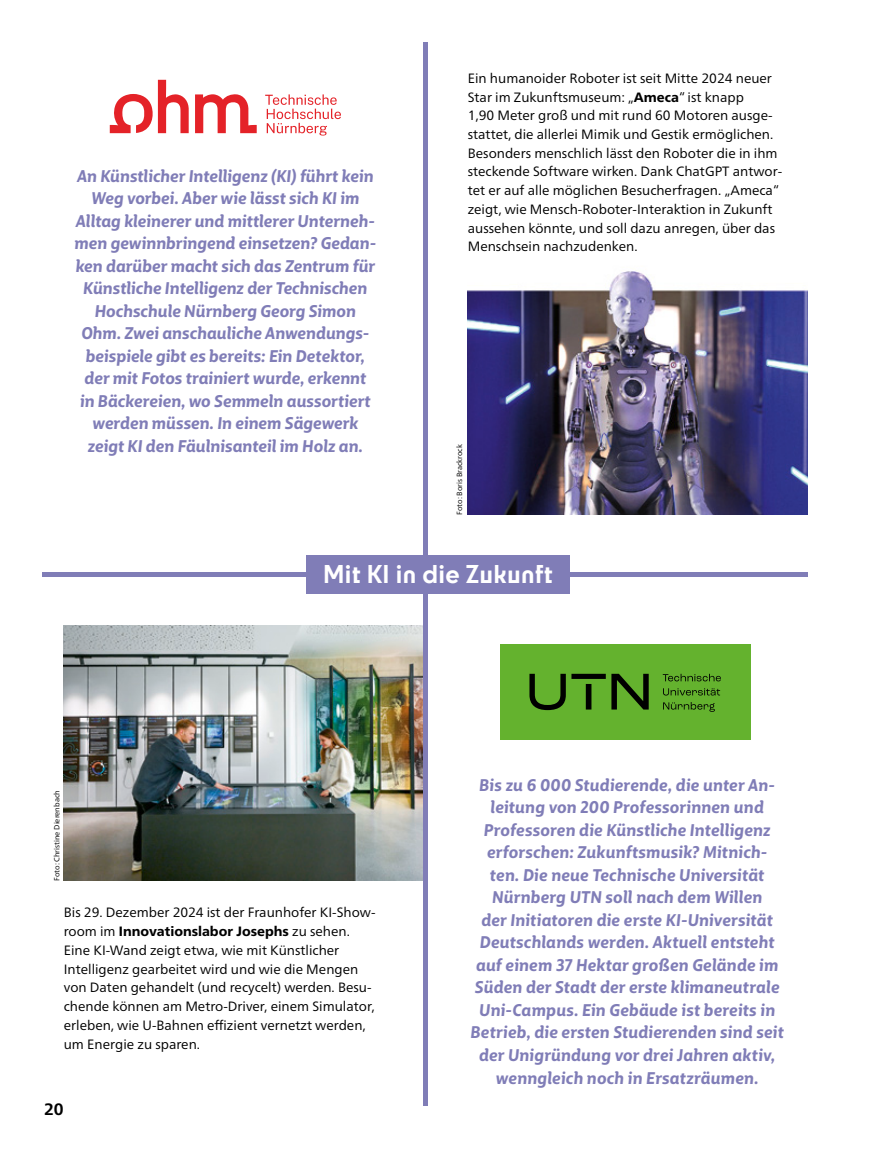
<style>
.page{position:relative;width:893px;height:1149px;background:#fff}
.page>*{position:absolute;margin:0;border:0;box-sizing:border-box;transform-origin:0 0}
.t1{font:700 24px "Cy";letter-spacing:.01em;color:#fff}
.t2{font:italic 700 16.5px/22.5px "Big City Grotesque Pro";letter-spacing:.005em;color:#807db7;text-align:center}
.t3{font:700 16.5px "Neue Frutiger World";color:#000}
.t4{font:13.5px/18.8px "Neue Frutiger World";color:#000}
.t5{font:7.5px "Neue Frutiger World";color:#000}
.s1{font-weight:800}
</style>
<div class="page">
<img style="left:64px;top:625px;width:359px;height:255px">
<hr style="left:43px;top:572px;width:765px;height:4px;background:#807db7">
<hr style="left:423px;top:43px;width:4px;height:1063px;background:#807db7">
<div style="left:306px;top:555px;width:264px;height:38px;background:#807db7"></div>
<div style="left:500px;top:643px;width:251px;height:96px;background:#64b22e"></div>
<svg style="left:529px;top:673px;width:192px;height:38px"></svg>
<img style="left:468px;top:271px;width:340px;height:243px">
<svg style="left:110px;top:80px;width:231px;height:55px"></svg>
<p class="t2" style="left:75px;top:163px;width:303px">An Künstlicher Intelligenz (KI) führt kein Weg vorbei. Aber wie lässt sich KI im Alltag kleinerer und mittlerer Unterneh&shy;men gewinnbringend einsetzen? Gedan&shy;ken darüber macht sich das Zentrum für Künstliche Intelligenz der Technischen Hochschule Nürnberg Georg Simon Ohm. Zwei anschauliche Anwendungs&shy;beispiele gibt es bereits: Ein Detektor, der mit Fotos trainiert wurde, erkennt<br>in Bäckereien, wo Semmeln aussortiert werden müssen. In einem Sägewerk zeigt KI den Fäulnisanteil im Holz an.</p>
<p class="t4" style="left:468px;top:69px;width:316px">Ein humanoider Roboter ist seit Mitte 2024 neuer Star im Zukunftsmuseum: „<span class="s1">Ameca</span>“ ist knapp<br>1,90 Meter groß und mit rund 60 Motoren ausge&shy;stattet, die allerlei Mimik und Gestik ermöglichen.<br>Besonders menschlich lässt den Roboter die in ihm steckende Software wirken. Dank ChatGPT antwor&shy;tet er auf alle möglichen Besucherfragen. „Ameca“ zeigt, wie Mensch-Roboter-Interaktion in Zukunft aussehen könnte, und soll dazu anregen, über das Menschsein nachzudenken.</p>
<p class="t5" style="left:454px;top:514px;width:72px;rotate:-90deg">Foto: Boris Brackrock</p>
<h1 class="t1" style="left:323px;top:555px;width:231px">Mit KI in die Zukunft</h1>
<p class="t5" style="left:51px;top:880px;width:92px;rotate:-90deg">Foto: Christine Dierenbach</p>
<p class="t4" style="left:64px;top:903px;width:313px">Bis 29. Dezember 2024 ist der Fraunhofer KI-Show&shy;room im <span class="s1">Innovationslabor Josephs</span> zu sehen.<br>Eine KI-Wand zeigt etwa, wie mit Künstlicher Intelligenz gearbeitet wird und wie die Mengen von Daten gehandelt (und recycelt) werden. Besu&shy;chende können am Metro-Driver, einem Simulator, erleben, wie U-Bahnen effizient vernetzt werden, um Energie zu sparen.</p>
<p class="t3" style="left:44px;top:1094px;width:21px">20</p>
<p class="t2" style="left:470px;top:772px;width:315px">Bis zu 6 000 Studierende, die unter An&shy;leitung von 200 Professorinnen und Professoren die Künstliche Intelligenz erforschen: Zukunftsmusik? Mitnich&shy;ten. Die neue Technische Universität Nürnberg UTN soll nach dem Willen<br>der Initiatoren die erste KI-Universität Deutschlands werden. Aktuell entsteht auf einem 37 Hektar großen Gelände im Süden der Stadt der erste klimaneutrale Uni-Campus. Ein Gebäude ist bereits in Betrieb, die ersten Studierenden sind seit der Unigründung vor drei Jahren aktiv, wenngleich noch in Ersatzräumen.</p>
</div>
